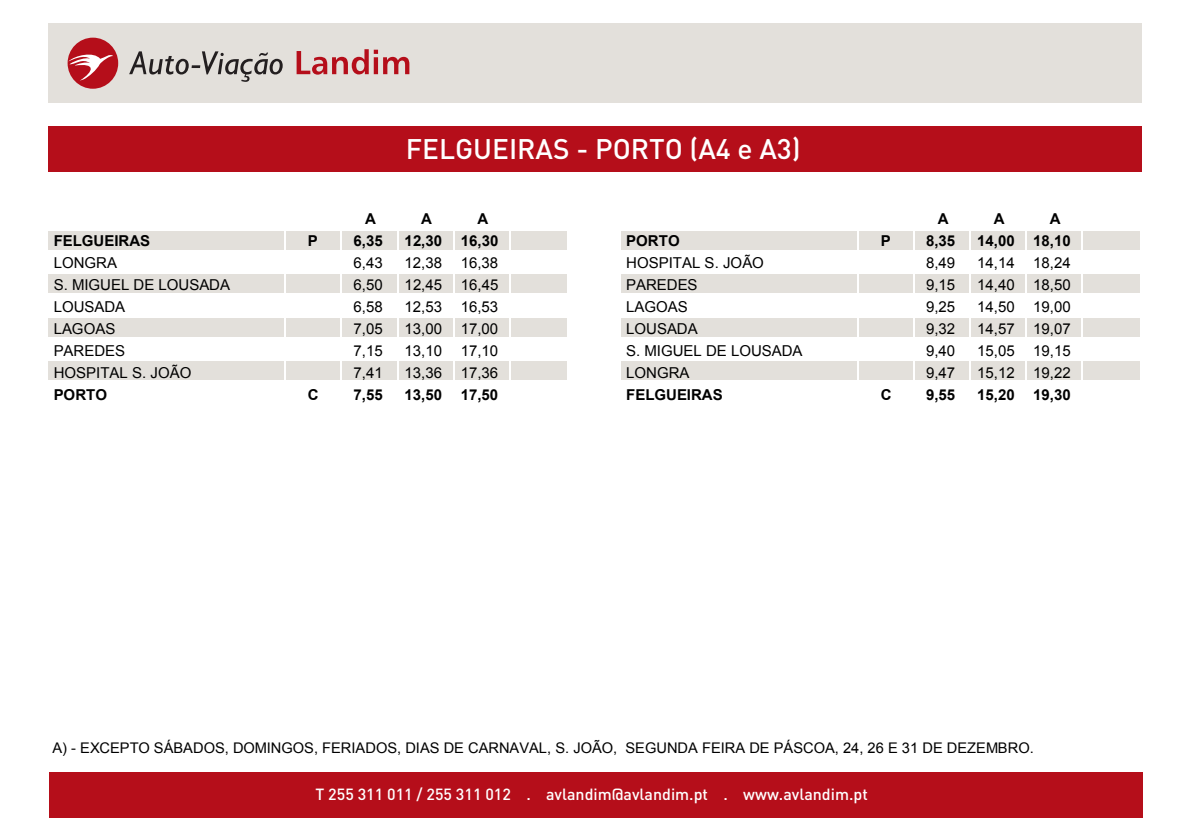
<style>
.page{position:relative;width:1191px;height:840px;background:#fff}
.page>*{position:absolute;margin:0;border:0;box-sizing:border-box;transform-origin:0 0}
.t1{font:500 28px "DIN";color:#fff}
.t2{font:500 16px "DIN";color:#fff}
.t3{font:15px "Arial";color:#000}
.t4{font:700 15px "Arial";color:#000}
.t5{font:14.6px "Arial";color:#000}
</style>
<div class="page">
<div style="left:49px;top:771px;width:1093px;height:45px;background:#b50e1a"></div>
<div style="left:49px;top:274px;width:518px;height:19px;background:#e3e0db"></div>
<div style="left:49px;top:231px;width:518px;height:19px;background:#e3e0db"></div>
<div style="left:49px;top:317px;width:518px;height:19px;background:#e3e0db"></div>
<div style="left:49px;top:361px;width:518px;height:19px;background:#e3e0db"></div>
<div style="left:621px;top:231px;width:518px;height:19px;background:#e3e0db"></div>
<div style="left:621px;top:274px;width:518px;height:19px;background:#e3e0db"></div>
<div style="left:621px;top:317px;width:518px;height:19px;background:#e3e0db"></div>
<div style="left:621px;top:361px;width:518px;height:19px;background:#e3e0db"></div>
<div style="left:49px;top:23px;width:1093px;height:80px;background:#e3e0db"></div>
<div style="left:49px;top:126px;width:1093px;height:45px;background:#b50e1a"></div>
<hr style="left:284px;top:230px;width:2px;height:176px;background:#fff">
<hr style="left:341px;top:230px;width:1px;height:176px;background:#fff">
<hr style="left:397px;top:230px;width:1px;height:176px;background:#fff">
<hr style="left:453px;top:230px;width:1px;height:176px;background:#fff">
<hr style="left:509px;top:230px;width:1px;height:176px;background:#fff">
<hr style="left:857px;top:230px;width:1px;height:176px;background:#fff">
<hr style="left:913px;top:230px;width:1px;height:176px;background:#fff">
<hr style="left:969px;top:230px;width:1px;height:176px;background:#fff">
<hr style="left:1025px;top:230px;width:2px;height:176px;background:#fff">
<hr style="left:1081px;top:230px;width:2px;height:176px;background:#fff">
<svg style="left:129px;top:51px;width:154px;height:31px"></svg>
<svg style="left:296px;top:49px;width:113px;height:26px"></svg>
<div style="left:68px;top:38px;width:50px;height:51px;background:#b50e1a;border-radius:50%"></div>
<svg style="left:68px;top:51px;width:45px;height:30px"></svg>
<h1 class="t1" style="left:406px;top:131px;width:396px">FELGUEIRAS - PORTO (A4 e A3)</h1>
<p class="t4" style="left:365px;top:209px;width:12px">A</p>
<p class="t4" style="left:421px;top:209px;width:12px">A</p>
<p class="t4" style="left:477px;top:209px;width:12px">A</p>
<p class="t4" style="left:937px;top:209px;width:12px">A</p>
<p class="t4" style="left:993px;top:209px;width:12px">A</p>
<p class="t4" style="left:1050px;top:209px;width:12px">A</p>
<p class="t4" style="left:54px;top:231px;width:98px">FELGUEIRAS</p>
<p class="t4" style="left:353px;top:231px;width:31px">6,35</p>
<p class="t4" style="left:405px;top:231px;width:95px">12,30 16,30</p>
<p class="t4" style="left:626px;top:231px;width:55px">PORTO</p>
<p class="t4" style="left:926px;top:231px;width:31px">8,35</p>
<p class="t4" style="left:977px;top:231px;width:95px">14,00 18,10</p>
<p class="t3" style="left:54px;top:253px;width:65px">LONGRA</p>
<p class="t3" style="left:353px;top:253px;width:31px">6,43</p>
<p class="t3" style="left:404px;top:253px;width:95px">12,38 16,38</p>
<p class="t3" style="left:626px;top:253px;width:139px">HOSPITAL S. JOÃO</p>
<p class="t3" style="left:926px;top:253px;width:31px">8,49</p>
<p class="t3" style="left:977px;top:253px;width:95px">14,14 18,24</p>
<p class="t3" style="left:54px;top:275px;width:178px">S. MIGUEL DE LOUSADA</p>
<p class="t3" style="left:353px;top:275px;width:31px">6,50</p>
<p class="t3" style="left:405px;top:275px;width:95px">12,45 16,45</p>
<p class="t3" style="left:626px;top:275px;width:73px">PAREDES</p>
<p class="t3" style="left:926px;top:275px;width:31px">9,15</p>
<p class="t3" style="left:977px;top:275px;width:95px">14,40 18,50</p>
<p class="t3" style="left:54px;top:297px;width:73px">LOUSADA</p>
<p class="t3" style="left:353px;top:297px;width:31px">6,58</p>
<p class="t3" style="left:404px;top:297px;width:95px">12,53 16,53</p>
<p class="t3" style="left:626px;top:297px;width:63px">LAGOAS</p>
<p class="t3" style="left:926px;top:297px;width:31px">9,25</p>
<p class="t3" style="left:977px;top:297px;width:95px">14,50 19,00</p>
<p class="t3" style="left:54px;top:318px;width:63px">LAGOAS</p>
<p class="t3" style="left:353px;top:318px;width:31px">7,05</p>
<p class="t3" style="left:404px;top:318px;width:95px">13,00 17,00</p>
<p class="t3" style="left:626px;top:318px;width:73px">LOUSADA</p>
<p class="t3" style="left:926px;top:318px;width:31px">9,32</p>
<p class="t3" style="left:977px;top:318px;width:95px">14,57 19,07</p>
<p class="t3" style="left:54px;top:340px;width:73px">PAREDES</p>
<p class="t3" style="left:353px;top:340px;width:31px">7,15</p>
<p class="t3" style="left:404px;top:340px;width:95px">13,10 17,10</p>
<p class="t3" style="left:626px;top:340px;width:178px">S. MIGUEL DE LOUSADA</p>
<p class="t3" style="left:926px;top:340px;width:31px">9,40</p>
<p class="t3" style="left:977px;top:340px;width:95px">15,05 19,15</p>
<p class="t3" style="left:54px;top:362px;width:139px">HOSPITAL S. JOÃO</p>
<p class="t3" style="left:353px;top:362px;width:31px">7,41</p>
<p class="t3" style="left:404px;top:362px;width:95px">13,36 17,36</p>
<p class="t3" style="left:626px;top:362px;width:65px">LONGRA</p>
<p class="t3" style="left:926px;top:362px;width:31px">9,47</p>
<p class="t3" style="left:977px;top:362px;width:95px">15,12 19,22</p>
<p class="t4" style="left:54px;top:384px;width:55px">PORTO</p>
<p class="t4" style="left:353px;top:384px;width:31px">7,55</p>
<p class="t4" style="left:404px;top:384px;width:95px">13,50 17,50</p>
<p class="t4" style="left:626px;top:384px;width:98px">FELGUEIRAS</p>
<p class="t4" style="left:926px;top:384px;width:31px">9,55</p>
<p class="t4" style="left:977px;top:384px;width:95px">15,20 19,30</p>
<p class="t4" style="left:308px;top:231px;width:12px">P</p>
<p class="t4" style="left:880px;top:231px;width:12px">P</p>
<p class="t4" style="left:308px;top:384px;width:12px">C</p>
<p class="t4" style="left:880px;top:384px;width:12px">C</p>
<p class="t5" style="left:52px;top:737px;width:982px">A) - EXCEPTO SÁBADOS, DOMINGOS, FERIADOS, DIAS DE CARNAVAL, S. JOÃO, SEGUNDA FEIRA DE PÁSCOA, 24, 26 E 31 DE DEZEMBRO.</p>
<p class="t2" style="left:315px;top:783px;width:554px">T 255 311 011 / 255 311 012 . avlandim@avlandim.pt . www.avlandim.pt</p>
</div>
